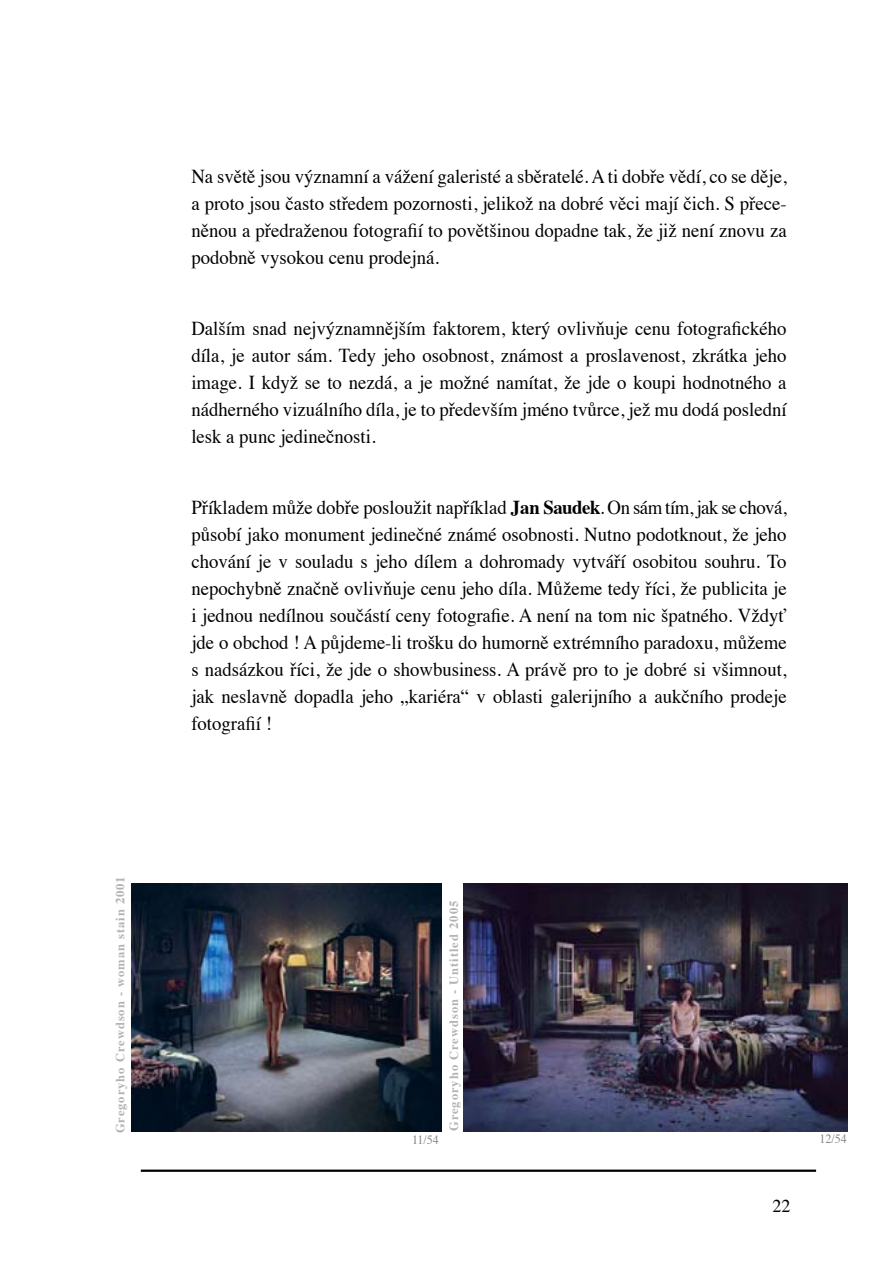
<style>
.page{position:relative;width:893px;height:1263px;background:#fff}
.page>*{position:absolute;margin:0;border:0;box-sizing:border-box;transform-origin:0 0}
.t1{font:19.65px/27px "Times";color:#000;text-align:justify;scale:.95 1}
.t2{font:18px "Times";color:#000}
.t3{font:700 12.6px "Times";letter-spacing:.075em;color:#b1b3b4}
.t4{font:12.6px "Times";color:#838486;scale:.95 1}
.s1{font-weight:700}
</style>
<div class="page">
<hr style="left:141px;top:1169px;width:675px;height:3px;background:#000">
<img style="left:131px;top:883px;width:311px;height:248px">
<img style="left:463px;top:883px;width:384px;height:248px">
<p class="t3" style="left:108px;top:1133px;width:259px;rotate:-90deg">Gregoryho Crewdson - woman stain 2001</p>
<p class="t1" style="left:191px;top:161px;width:628px">Na světě jsou významní a vážení galeristé a sběratelé. A ti dobře vědí, co se děje, a proto jsou často středem pozornosti, jelikož na dobré věci mají čich. S přece&shy;něnou a předraženou fotografií to povětšinou dopadne tak, že již není znovu za podobně vysokou cenu prodejná.</p>
<p class="t1" style="left:191px;top:313px;width:628px">Dalším snad nejvýznamnějším faktorem, který ovlivňuje cenu fotografického díla, je autor sám. Tedy jeho osobnost, známost a proslavenost, zkrátka jeho image. I když se to nezdá, a je možné namítat, že jde o koupi hodnotného a nádherného vizuálního díla, je to především jméno tvůrce, jež mu dodá poslední lesk a punc jedinečnosti.</p>
<p class="t1" style="left:191px;top:492px;width:628px">Příkladem může dobře posloužit například <span class="s1">Jan Saudek</span>. On sám tím, jak se chová, působí jako monument jedinečné známé osobnosti. Nutno podotknout, že jeho chování je v souladu s jeho dílem a dohromady vytváří osobitou souhru. To nepochybně značně ovlivňuje cenu jeho díla. Můžeme tedy říci, že publicita je i jednou nedílnou součástí ceny fotografie. A není na tom nic špatného. Vždyť jde o obchod ! A půjdeme-li trošku do humorně extrémního paradoxu, můžeme s nadsázkou říci, že jde o showbusiness. A právě pro to je dobré si všimnout, jak neslavně dopadla jeho „kariéra“ v oblasti galerijního a aukčního prodeje fotografií !</p>
<p class="t3" style="left:442px;top:1131px;width:232px;rotate:-90deg">Gregoryho Crewdson - Untitled 2005</p>
<p class="t4" style="left:412px;top:1127px;width:30px">11/54</p>
<p class="t4" style="left:820px;top:1127px;width:30px">12/54</p>
<p class="t2" style="left:772px;top:1189px;width:19px">22</p>
</div>
